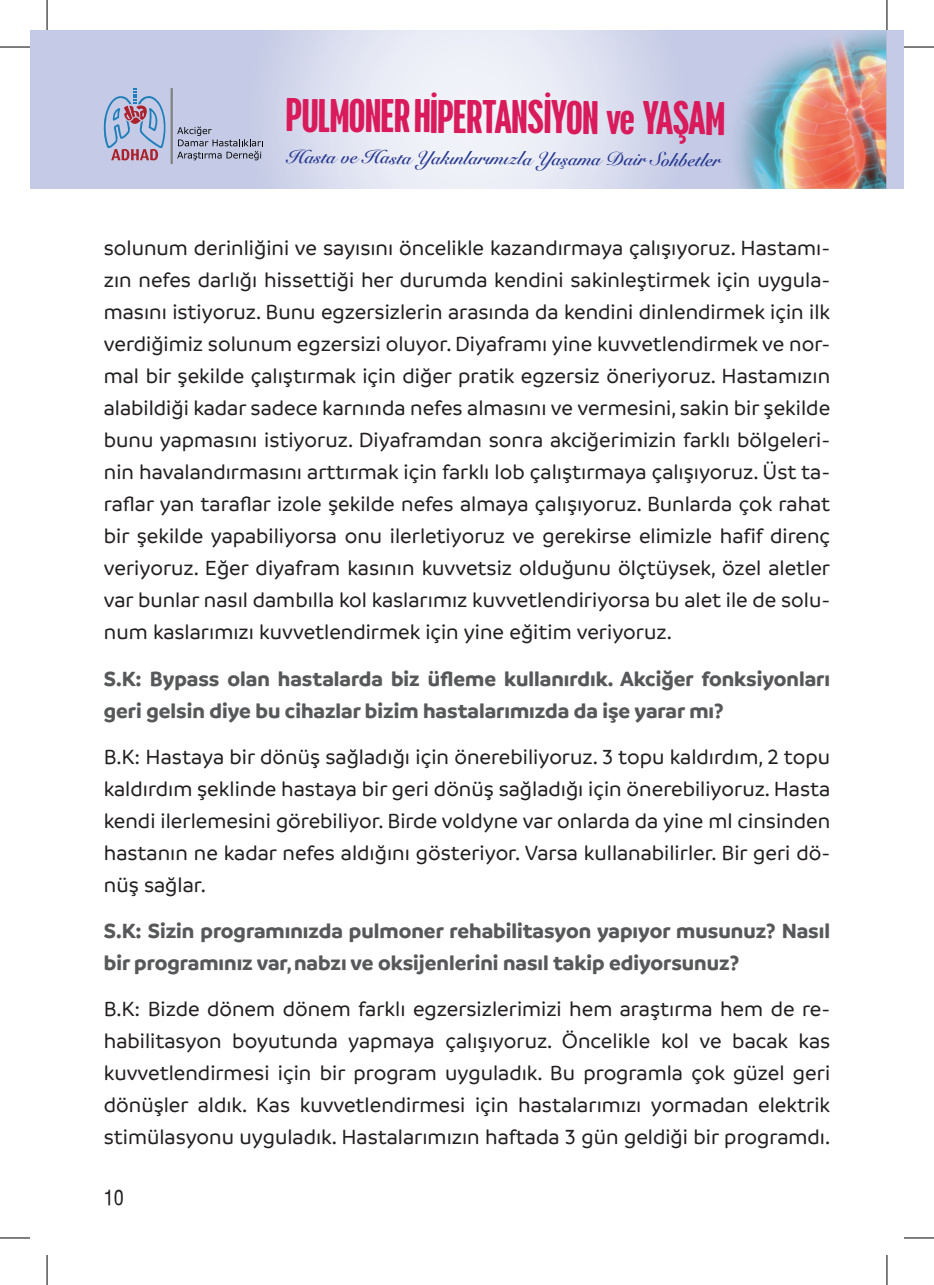
<style>
.page{position:relative;width:934px;height:1285px;background:#fff}
.page>*{position:absolute;margin:0;border:0;box-sizing:border-box;transform-origin:0 0}
.t1{font:500 44px "Cervo Neue Con";letter-spacing:-.03em;color:#d91a5b}
.t2{font:500 22px/32px "Branding SF";color:#231f20;text-align:justify}
.t3{font:700 22px/32px "Branding SF";color:#57585a}
.t4{font:20px "Helvetica Cond";color:#231f20}
.t5{font:700 18.6px "Snell Roundhand";color:#283890}
</style>
<div class="page">
<svg style="left:30px;top:30px;width:661px;height:159px;background:#d8dcee"></svg>
<svg style="left:103px;top:88px;width:64px;height:72px;background:#abadcb"></svg>
<hr style="left:170px;top:88px;width:3px;height:76px;background:#808180">
<svg style="left:177px;top:126px;width:85px;height:34px;background:#a9aec4"></svg>
<img style="left:691px;top:30px;width:195px;height:159px">
<div style="left:886px;top:30px;width:17px;height:159px;background:#c5cbe6"></div>
<hr style="left:0;top:47px;width:30px;height:1px;background:#000">
<hr style="left:903px;top:47px;width:30px;height:1px;background:#000">
<hr style="left:0;top:1237px;width:30px;height:1px;background:#000">
<hr style="left:903px;top:1237px;width:30px;height:1px;background:#000">
<hr style="left:47px;top:0;width:1px;height:30px;background:#000">
<hr style="left:47px;top:1255px;width:1px;height:30px;background:#000">
<hr style="left:886px;top:0;width:1px;height:30px;background:#000">
<hr style="left:886px;top:1255px;width:1px;height:30px;background:#000">
<h1 class="t1" style="left:285px;top:89px;width:441px">PULMONER HİPERTANSİYON ve YAŞAM</h1>
<p class="t5" style="left:287px;top:142px;width:434px">Hasta ve Hasta Yakınlarımızla Yaşama Dair Sohbetler</p>
<p class="t2" style="left:104px;top:232px;width:727px">solunum derinliğini ve sayısını öncelikle kazandırmaya çalışıyoruz. Hastamı&shy;zın nefes darlığı hissettiği her durumda kendini sakinleştirmek için uygula&shy;masını istiyoruz. Bunu egzersizlerin arasında da kendini dinlendirmek için ilk verdiğimiz solunum egzersizi oluyor. Diyaframı yine kuvvetlendirmek ve nor&shy;mal bir şekilde çalıştırmak için diğer pratik egzersiz öneriyoruz. Hastamızın alabildiği kadar sadece karnında nefes almasını ve vermesini, sakin bir şekilde bunu yapmasını istiyoruz. Diyaframdan sonra akciğerimizin farklı bölgeleri&shy;nin havalandırmasını arttırmak için farklı lob çalıştırmaya çalışıyoruz. Üst ta&shy;raflar yan taraflar izole şekilde nefes almaya çalışıyoruz. Bunlarda çok rahat bir şekilde yapabiliyorsa onu ilerletiyoruz ve gerekirse elimizle hafif direnç veriyoruz. Eğer diyafram kasının kuvvetsiz olduğunu ölçtüysek, özel aletler var bunlar nasıl dambılla kol kaslarımız kuvvetlendiriyorsa bu alet ile de solu&shy;num kaslarımızı kuvvetlendirmek için yine eğitim veriyoruz.</p>
<p class="t3" style="left:104px;top:662px;width:727px">S.K: Bypass olan hastalarda biz üfleme kullanırdık. Akciğer fonksiyonları geri gelsin diye bu cihazlar bizim hastalarımızda da işe yarar mı?</p>
<p class="t2" style="left:104px;top:740px;width:727px">B.K: Hastaya bir dönüş sağladığı için önerebiliyoruz. 3 topu kaldırdım, 2 topu kaldırdım şeklinde hastaya bir geri dönüş sağladığı için önerebiliyoruz. Hasta kendi ilerlemesini görebiliyor. Birde voldyne var onlarda da yine ml cinsinden hastanın ne kadar nefes aldığını gösteriyor. Varsa kullanabilirler. Bir geri dö&shy;nüş sağlar.</p>
<p class="t3" style="left:104px;top:914px;width:727px">S.K: Sizin programınızda pulmoner rehabilitasyon yapıyor musunuz? Nasıl bir programınız var, nabzı ve oksijenlerini nasıl takip ediyorsunuz?</p>
<p class="t2" style="left:104px;top:993px;width:727px">B.K: Bizde dönem dönem farklı egzersizlerimizi hem araştırma hem de re&shy;habilitasyon boyutunda yapmaya çalışıyoruz. Öncelikle kol ve bacak kas kuvvetlendirmesi için bir program uyguladık. Bu programla çok güzel geri dönüşler aldık. Kas kuvvetlendirmesi için hastalarımızı yormadan elektrik stimülasyonu uyguladık. Hastalarımızın haftada 3 gün geldiği bir programdı.</p>
<p class="t4" style="left:104px;top:1185px;width:21px">10</p>
</div>
